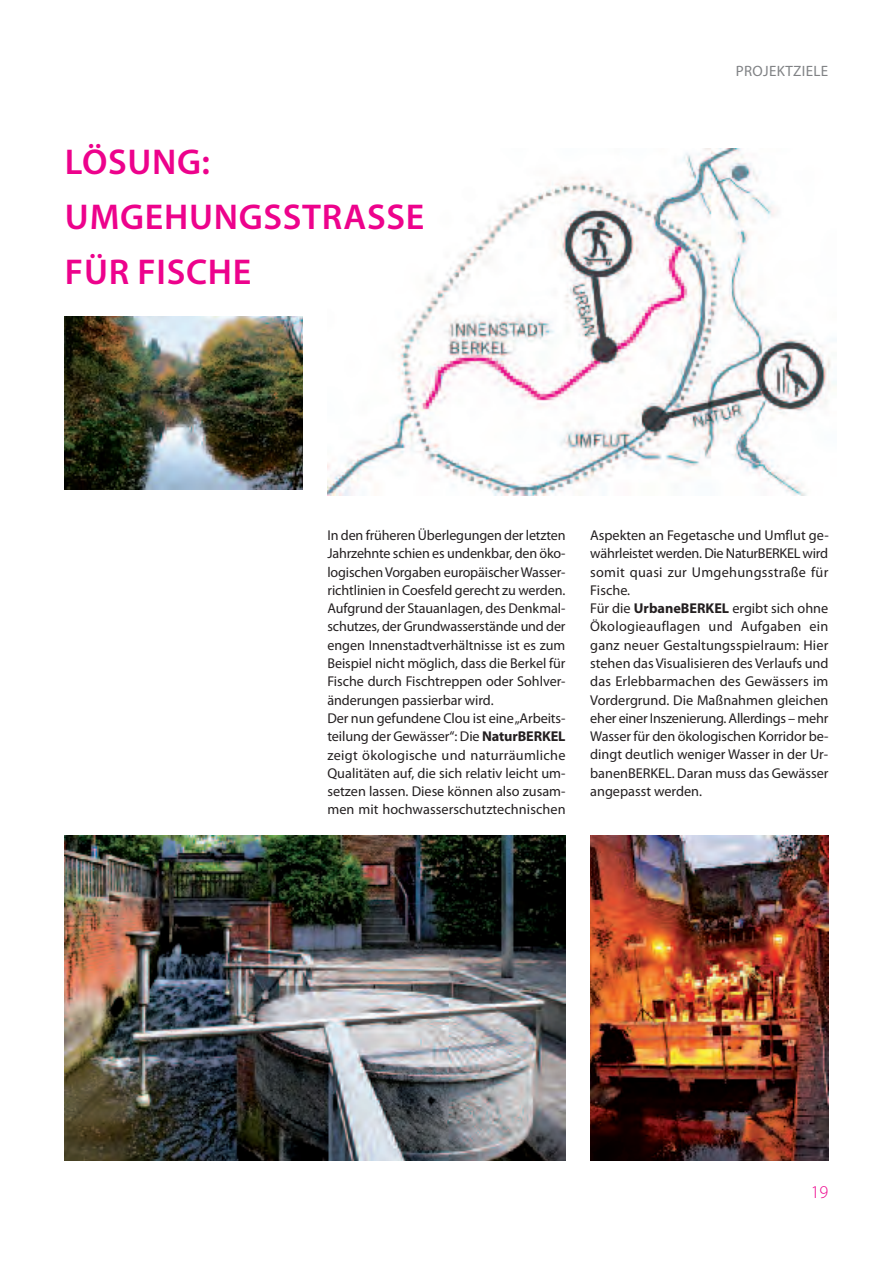
<style>
.page{position:relative;width:893px;height:1263px;background:#fff}
.page>*{position:absolute;margin:0;border:0;box-sizing:border-box;transform-origin:0 0}
.t1{font:600 36px/54.9px "Myriad Pro";letter-spacing:.02em;color:#ed028c}
.t2{font:300 18px "Myriad Pro";color:#ed028c}
.t3{font:15px "Myriad Pro";letter-spacing:.02em;color:#808285}
.t4{font:14.25px/18.3px "Myriad Pro";color:#231f20;text-align:justify}
.s1{font-weight:700}
</style>
<div class="page">
<img style="left:65px;top:836px;width:501px;height:325px">
<img style="left:590px;top:836px;width:238px;height:325px">
<img style="left:327px;top:148px;width:510px;height:348px">
<img style="left:65px;top:316px;width:238px;height:174px">
<h1 class="t1" style="left:65px;top:138px;width:361px">LÖSUNG:<br>UMGEHUNGSSTRASSE<br>FÜR FISCHE</h1>
<p class="t3" style="left:736px;top:65px;width:94px">PROJEKTZIELE</p>
<p class="t4" style="left:327px;top:527px;width:240px">In den früheren Überlegungen der letzten Jahrzehnte schien es undenkbar, den öko&shy;logischen Vorgaben europäischer Wasser&shy;richtlinien in Coesfeld gerecht zu werden.<br>Aufgrund der Stauanlagen, des Denkmal&shy;schutzes, der Grundwasserstände und der engen Innenstadtverhältnisse ist es zum Beispiel nicht möglich, dass die Berkel für Fische durch Fischtreppen oder Sohlver&shy;änderungen passierbar wird.</p>
<p class="t4" style="left:327px;top:710px;width:240px">Der nun gefundene Clou ist eine „Arbeits&shy;teilung der Gewässer“: Die <span class="s1">NaturBERKEL </span>zeigt ökologische und naturräumliche Qualitäten auf, die sich relativ leicht um&shy;setzen lassen. Diese können also zusam&shy;men mit hochwasserschutztechnischen</p>
<p class="t4" style="left:590px;top:527px;width:240px;text-align:left">Aspekten an Fegetasche und Umflut ge&shy;währleistet werden. Die NaturBERKEL wird somit quasi zur Umgehungsstraße für Fische.<br>Für die <span class="s1">UrbaneBERKEL</span> ergibt sich ohne Ökologieauflagen und Aufgaben ein ganz neuer Gestaltungsspielraum: Hier stehen das Visualisieren des Verlaufs und das Erlebbarmachen des Gewässers im Vordergrund. Die Maßnahmen gleichen eher einer Inszenierung. Allerdings – mehr Wasser für den ökologischen Korridor be&shy;dingt deutlich weniger Wasser in der Ur&shy;banenBERKEL. Daran muss das Gewässer angepasst werden.</p>
<p class="t2" style="left:811px;top:1185px;width:19px">19</p>
</div>
